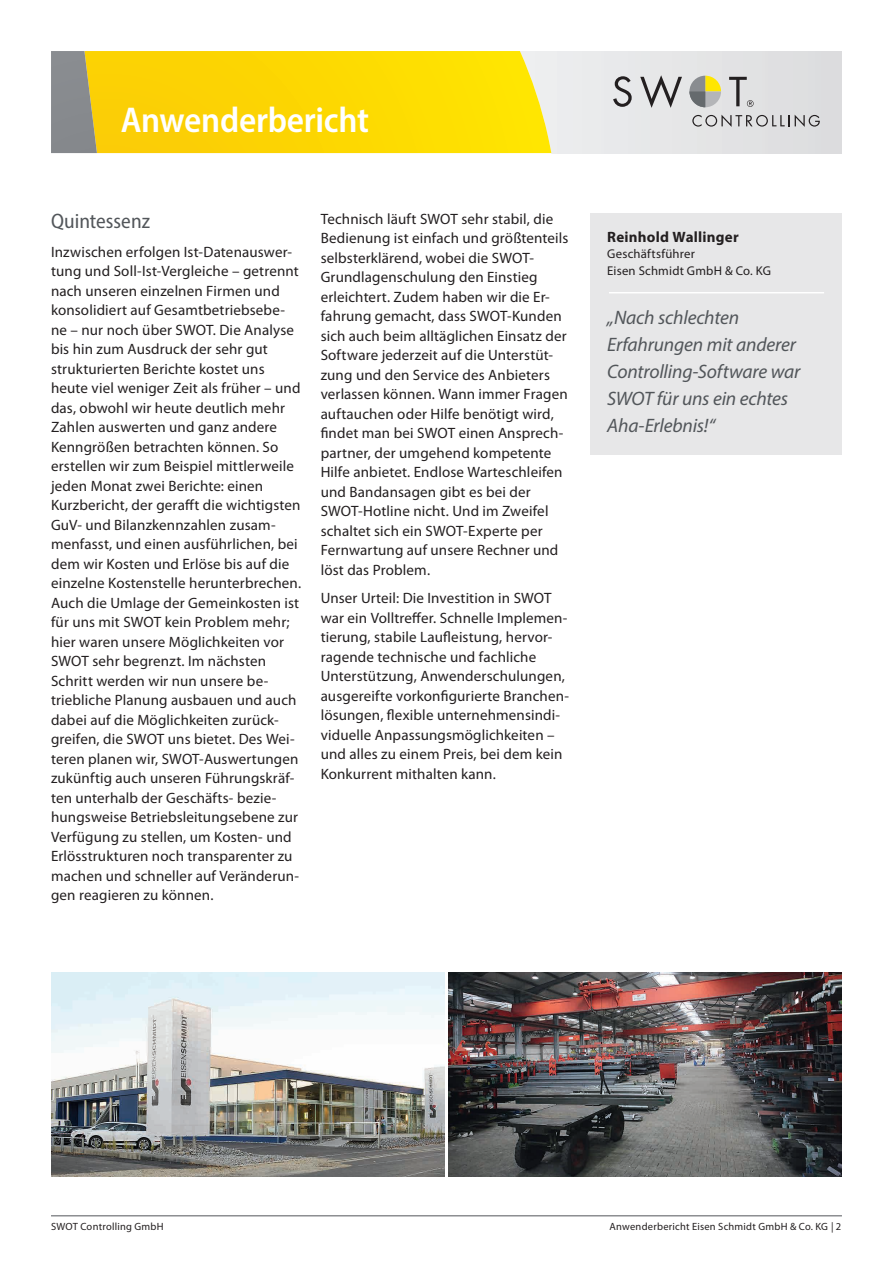
<style>
.page{position:relative;width:893px;height:1263px;background:#fff}
.page>*{position:absolute;margin:0;border:0;box-sizing:border-box;transform-origin:0 0}
.t1{font:600 semi-condensed 36px "Myriad Pro";letter-spacing:-.005em;color:#fff}
.t2{font:semi-condensed 21px "Myriad Pro";color:#52565a}
.t3{font:italic 19.5px/27px "Myriad Pro";letter-spacing:-.01em;color:#52565a}
.t4{font:15px/19.5px "Myriad Pro";letter-spacing:.01em;color:#231f20}
.t5{font:700 15px "Myriad Pro";letter-spacing:.015em;color:#231f20}
.t6{font:12.75px/16.5px "Myriad Pro";letter-spacing:.015em;color:#231f20}
.t7{font:10.5px "Myriad Pro";letter-spacing:.02em;color:#231f20}
</style>
<div class="page">
<div style="left:51px;top:51px;width:791px;height:102px;background:#e5e6e7"></div>
<svg style="left:97px;top:51px;width:454px;height:102px;background:#fcd909"></svg>
<svg style="left:51px;top:51px;width:46px;height:102px;background:#97947c"></svg>
<hr style="left:51px;top:1215px;width:791px;height:1px;background:#52565a">
<svg style="left:689px;top:76px;width:32px;height:31px"></svg>
<svg style="left:613px;top:76px;width:19px;height:31px"></svg>
<svg style="left:640px;top:75px;width:42px;height:33px"></svg>
<svg style="left:692px;top:115px;width:128px;height:12px"></svg>
<svg style="left:729px;top:77px;width:25px;height:30px"></svg>
<div style="left:590px;top:214px;width:252px;height:241px;background:#e7e7e8"></div>
<hr style="left:609px;top:292px;width:215px;height:1px;background:#fff">
<img style="left:51px;top:973px;width:791px;height:204px">
<hr style="left:445px;top:967px;width:3px;height:221px;background:#fff">
<h1 class="t1" style="left:121px;top:97px;width:250px">Anwenderbericht</h1>
<h2 class="t2" style="left:51px;top:208px;width:101px">Quintessenz</h2>
<p class="t4" style="left:51px;top:242px;width:252px">Inzwischen erfolgen Ist-Datenauswer&shy;tung und Soll-Ist-Vergleiche – getrennt nach unseren einzelnen Firmen und konsolidiert auf Gesamtbetriebsebe&shy;ne – nur noch über SWOT. Die Analyse bis hin zum Ausdruck der sehr gut strukturierten Berichte kostet uns heute viel weniger Zeit als früher – und das, obwohl wir heute deutlich mehr Zahlen auswerten und ganz andere Kenngrößen betrachten können. So erstellen wir zum Beispiel mittlerweile jeden Monat zwei Berichte: einen Kurzbericht, der gerafft die wichtigsten GuV- und Bilanzkennzahlen zusam&shy;menfasst, und einen ausführlichen, bei dem wir Kosten und Erlöse bis auf die einzelne Kostenstelle herunterbrechen.<br>Auch die Umlage der Gemeinkosten ist für uns mit SWOT kein Problem mehr; hier waren unsere Möglichkeiten vor SWOT sehr begrenzt. Im nächsten Schritt werden wir nun unsere be&shy;triebliche Planung ausbauen und auch dabei auf die Möglichkeiten zurück&shy;greifen, die SWOT uns bietet. Des Wei&shy;teren planen wir, SWOT-Auswertungen zukünftig auch unseren Führungskräf&shy;ten unterhalb der Geschäfts- bezie&shy;hungsweise Betriebsleitungsebene zur Verfügung zu stellen, um Kosten- und Erlösstrukturen noch transparenter zu machen und schneller auf Veränderun&shy;gen reagieren zu können.</p>
<p class="t4" style="left:321px;top:209px;width:249px">Technisch läuft SWOT sehr stabil, die Bedienung ist einfach und größtenteils selbsterklärend, wobei die SWOT-Grundlagenschulung den Einstieg erleichtert. Zudem haben wir die Er&shy;fahrung gemacht, dass SWOT-Kunden sich auch beim alltäglichen Einsatz der Software jederzeit auf die Unterstüt&shy;zung und den Service des Anbieters verlassen können. Wann immer Fragen auftauchen oder Hilfe benötigt wird, findet man bei SWOT einen Ansprech&shy;partner, der umgehend kompetente Hilfe anbietet. Endlose Warteschleifen und Bandansagen gibt es bei der SWOT-Hotline nicht. Und im Zweifel schaltet sich ein SWOT-Experte per Fernwartung auf unsere Rechner und löst das Problem.</p>
<p class="t4" style="left:321px;top:589px;width:250px">Unser Urteil: Die Investition in SWOT war ein Volltreffer. Schnelle Implemen&shy;tierung, stabile Laufleistung, hervor&shy;ragende technische und fachliche Unterstützung, Anwenderschulungen, ausgereifte vorkonfigurierte Branchen&shy;lösungen, flexible unternehmensindi&shy;viduelle Anpassungsmöglichkeiten – und alles zu einem Preis, bei dem kein Konkurrent mithalten kann.</p>
<p class="t5" style="left:607px;top:228px;width:133px">Reinhold Wallinger</p>
<p class="t6" style="left:607px;top:246px;width:165px">Geschäftsführer<br>Eisen Schmidt GmbH &amp; Co. KG</p>
<h3 class="t3" style="left:607px;top:304px;width:195px">„Nach schlechten<br>Erfahrungen mit anderer<br>Controlling-Software war<br>SWOT für uns ein echtes<br>Aha-Erlebnis!“</h3>
<p class="t7" style="left:51px;top:1220px;width:114px">SWOT Controlling GmbH</p>
<p class="t7" style="left:610px;top:1220px;width:233px">Anwenderbericht Eisen Schmidt GmbH &amp; Co. KG | 2</p>
</div>
